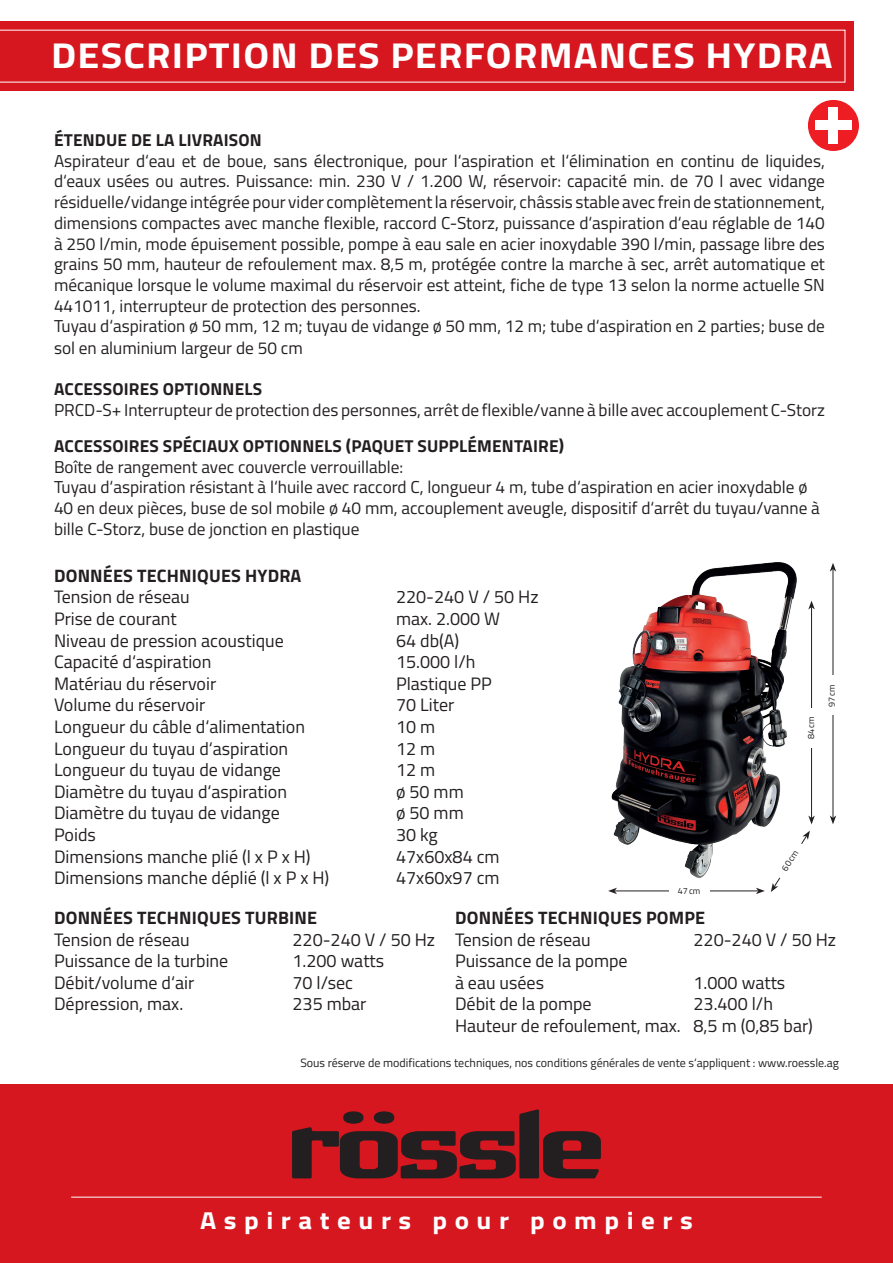
<style>
.page{position:relative;width:893px;height:1263px;background:#fff}
.page>*{position:absolute;margin:0;border:0;box-sizing:border-box;transform-origin:0 0}
.t1{font:700 36px "Titillium Web";letter-spacing:.03em;color:#fff;scale:1.1 1}
.t2{font:700 24.6px "Titillium Web";letter-spacing:.28em;color:#fff;scale:1.1 1}
.t3{font:18px/21.6px "Titillium Web";color:#231f20}
.t4{font:700 18px "Titillium Web";letter-spacing:.01em;color:#231f20}
.t5{font:17.25px/20.9px "Titillium Web";color:#231f20}
.t6{font:700 17.25px "Titillium Web";letter-spacing:.01em;color:#231f20}
.t7{font:12px "Titillium Web";color:#231f20}
.t8{font:9px "Titillium Web";color:#231f20}
</style>
<div class="page">
<div style="left:0;top:1084px;width:893px;height:179px;background:#d7171f"></div>
<svg style="left:292px;top:1109px;width:309px;height:69px"></svg>
<svg style="left:771px;top:884px;width:7px;height:8px"></svg>
<hr style="left:615px;top:891px;width:143px;height:1px;background:#231f20">
<svg style="left:608px;top:888px;width:9px;height:6px"></svg>
<svg style="left:756px;top:888px;width:9px;height:6px"></svg>
<div style="left:669px;top:884px;width:40px;height:14px;background:#fff"></div>
<img style="left:611px;top:562px;width:223px;height:322px">
<hr style="left:71px;top:1197px;width:751px;height:1px;background:#fff">
<div style="left:0;top:21px;width:854px;height:70px;background:#d7171f"></div>
<svg style="left:0;top:30px;width:845px;height:52px"></svg>
<div style="left:808px;top:100px;width:51px;height:51px;background:#ee1d23;border-radius:50%"></div>
<div style="left:815px;top:121px;width:36px;height:9px;background:#fff"></div>
<div style="left:829px;top:107px;width:9px;height:36px;background:#fff"></div>
<h1 class="t1" style="left:51px;top:28px;width:712px">DESCRIPTION DES PERFORMANCES HYDRA</h1>
<p class="t6" style="left:54px;top:127px;width:209px">ÉTENDUE DE LA LIVRAISON</p>
<p class="t5" style="left:54px;top:149px;width:772px">Aspirateur d‘eau et de boue, sans électronique, pour l‘aspiration et l‘élimination en continu de liquides, d‘eaux usées ou autres. Puissance: min. 230 V / 1.200 W, réservoir: capacité min. de 70 l avec vidange résiduelle/vidange intégrée pour vider complètement la réservoir, châssis stable avec frein de stationnement, dimensions compactes avec manche flexible, raccord C-Storz, puissance d‘aspiration d‘eau réglable de 140 à 250 l/min, mode épuisement possible, pompe à eau sale en acier inoxydable 390 l/min, passage libre des grains 50 mm, hauteur de refoulement max. 8,5 m, protégée contre la marche à sec, arrêt automatique et mécanique lorsque le volume maximal du réservoir est atteint, fiche de type 13 selon la norme actuelle SN 441011, interrupteur de protection des personnes.<br>Tuyau d‘aspiration ø 50 mm, 12 m; tuyau de vidange ø 50 mm, 12 m; tube d‘aspiration en 2 parties; buse de sol en aluminium largeur de 50 cm</p>
<p class="t6" style="left:54px;top:376px;width:210px">ACCESSOIRES OPTIONNELS</p>
<p class="t5" style="left:54px;top:399px;width:772px">PRCD-S+ Interrupteur de protection des personnes, arrêt de flexible/vanne à bille avec accouplement C-Storz</p>
<p class="t6" style="left:54px;top:433px;width:512px">ACCESSOIRES SPÉCIAUX OPTIONNELS (PAQUET SUPPLÉMENTAIRE)</p>
<p class="t5" style="left:54px;top:455px;width:767px">Boîte de rangement avec couvercle verrouillable:<br>Tuyau d‘aspiration résistant à l‘huile avec raccord C, longueur 4 m, tube d‘aspiration en acier inoxydable ø 40 en deux pièces, buse de sol mobile ø 40 mm, accouplement aveugle, dispositif d‘arrêt du tuyau/vanne à bille C-Storz, buse de jonction en plastique</p>
<p class="t4" style="left:54px;top:562px;width:249px">DONNÉES TECHNIQUES HYDRA</p>
<p class="t3" style="left:54px;top:585px;width:137px">Tension de réseau</p>
<p class="t3" style="left:396px;top:585px;width:144px">220-240 V / 50 Hz</p>
<p class="t3" style="left:54px;top:607px;width:124px">Prise de courant</p>
<p class="t3" style="left:396px;top:607px;width:106px">max. 2.000 W</p>
<p class="t3" style="left:54px;top:628px;width:231px">Niveau de pression acoustique</p>
<p class="t3" style="left:396px;top:628px;width:65px">64 db(A)</p>
<p class="t3" style="left:54px;top:650px;width:159px">Capacité d‘aspiration</p>
<p class="t3" style="left:396px;top:650px;width:81px">15.000 l/h</p>
<p class="t3" style="left:54px;top:672px;width:164px">Matériau du réservoir</p>
<p class="t3" style="left:396px;top:672px;width:97px">Plastique PP</p>
<p class="t3" style="left:54px;top:693px;width:153px">Volume du réservoir</p>
<p class="t3" style="left:396px;top:693px;width:60px">70 Liter</p>
<p class="t3" style="left:54px;top:715px;width:253px">Longueur du câble d‘alimentation</p>
<p class="t3" style="left:396px;top:715px;width:41px">10 m</p>
<p class="t3" style="left:54px;top:736px;width:236px">Longueur du tuyau d‘aspiration</p>
<p class="t3" style="left:396px;top:736px;width:41px">12 m</p>
<p class="t3" style="left:54px;top:758px;width:229px">Longueur du tuyau de vidange</p>
<p class="t3" style="left:396px;top:758px;width:41px">12 m</p>
<p class="t3" style="left:54px;top:780px;width:235px">Diamètre du tuyau d‘aspiration</p>
<p class="t3" style="left:396px;top:780px;width:69px">ø 50 mm</p>
<p class="t3" style="left:54px;top:801px;width:227px">Diamètre du tuyau de vidange</p>
<p class="t3" style="left:396px;top:801px;width:69px">ø 50 mm</p>
<p class="t3" style="left:54px;top:823px;width:43px">Poids</p>
<p class="t3" style="left:396px;top:823px;width:43px">30 kg</p>
<p class="t3" style="left:54px;top:844px;width:258px">Dimensions manche plié (l x P x H)</p>
<p class="t3" style="left:396px;top:844px;width:105px">47x60x84 cm</p>
<p class="t3" style="left:54px;top:866px;width:277px">Dimensions manche déplié (l x P x H)</p>
<p class="t3" style="left:396px;top:866px;width:105px">47x60x97 cm</p>
<p class="t4" style="left:54px;top:904px;width:265px">DONNÉES TECHNIQUES TURBINE</p>
<p class="t3" style="left:54px;top:928px;width:137px">Tension de réseau</p>
<p class="t3" style="left:292px;top:928px;width:144px">220-240 V / 50 Hz</p>
<p class="t3" style="left:54px;top:949px;width:176px">Puissance de la turbine</p>
<p class="t3" style="left:292px;top:949px;width:93px">1.200 watts</p>
<p class="t3" style="left:54px;top:971px;width:142px">Débit/volume d‘air</p>
<p class="t3" style="left:292px;top:971px;width:62px">70 l/sec</p>
<p class="t3" style="left:54px;top:992px;width:131px">Dépression, max.</p>
<p class="t3" style="left:292px;top:992px;width:75px">235 mbar</p>
<p class="t8" style="left:825px;top:707px;width:24px;rotate:-90deg">97cm</p>
<p class="t8" style="left:804px;top:739px;width:24px;rotate:-90deg">84cm</p>
<p class="t8" style="left:778px;top:866px;width:24px;rotate:-57deg">60cm</p>
<p class="t8" style="left:678px;top:884px;width:24px">47cm</p>
<p class="t4" style="left:455px;top:904px;width:252px">DONNÉES TECHNIQUES POMPE</p>
<p class="t3" style="left:455px;top:928px;width:137px">Tension de réseau</p>
<p class="t3" style="left:693px;top:928px;width:144px">220-240 V / 50 Hz</p>
<p class="t3" style="left:455px;top:949px;width:174px">Puissance de la pompe à eau usées</p>
<p class="t3" style="left:693px;top:971px;width:93px">1.000 watts</p>
<p class="t3" style="left:455px;top:992px;width:138px">Débit de la pompe</p>
<p class="t3" style="left:455px;top:992px;width:360px;text-indent:238px">23.400 l/h<br>Hauteur de refoulement, max. 8,5 m (0,85 bar)</p>
<p class="t7" style="left:300px;top:1054px;width:540px">Sous réserve de modifications techniques, nos conditions générales de vente s‘appliquent : www.roessle.ag</p>
<h2 class="t2" style="left:200px;top:1201px;width:449px">Aspirateurs pour pompiers</h2>
</div>
